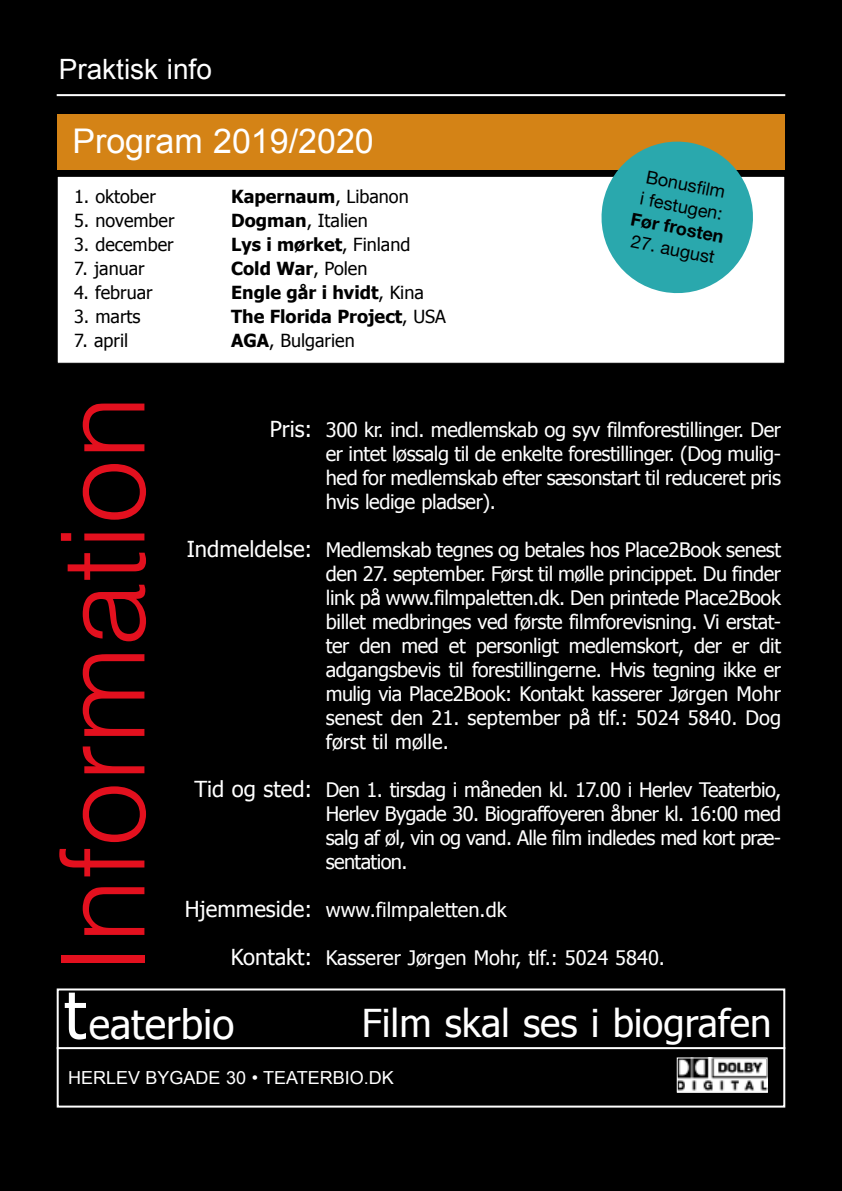
<style>
.page{position:relative;width:842px;height:1191px;background:#000}
.page>*{position:absolute;margin:0;border:0;box-sizing:border-box;transform-origin:0 0}
.t1{font:300 116px "Helvetica";color:#e3101e}
.t2{font:40.4px "Tahoma";color:#fff}
.t3{font:38.4px "Tahoma";color:#fff}
.t4{font:34px "Arial";color:#fff}
.t5{font:28px "Arial";color:#fff}
.t6{font:22px/48px "Tahoma";color:#fff;text-align:right}
.t7{font:20px/24px "Tahoma";letter-spacing:-.02em;color:#fff;text-align:justify}
.t8{font:20px "Tahoma";color:#fff}
.t9{font:700 18px/24px "Tahoma";color:#000}
.t10{font:18px "Tahoma";color:#000}
.t11{font:18px/22px "Helvetica Neue";color:#000}
.t12{font:18px "Arial";color:#fff}
.t13{font:700 18px "Helvetica Neue";color:#000}
.s1{font-weight:400}
.s2{font-size:65.8px}
</style>
<div class="page">
<div style="left:57px;top:176px;width:728px;height:188px;background:#fff;border:1px solid #000"></div>
<div style="left:57px;top:114px;width:728px;height:55px;background:#d48316"></div>
<hr style="left:57px;top:94px;width:728px;height:2px;background:#fff">
<div style="left:57px;top:988px;width:728px;height:119px;background:#000;border:2px solid #fff"></div>
<hr style="left:57px;top:1047px;width:728px;height:2px;background:#fff">
<img style="left:679px;top:1059px;width:86px;height:31px">
<div style="left:677px;top:1057px;width:90px;height:35px;border:1px solid #fff"></div>
<svg style="left:595px;top:141px;width:164px;height:153px"></svg>
<h3 class="t5" style="left:59px;top:51px;width:155px">Praktisk info</h3>
<h3 class="t4" style="left:72px;top:119px;width:303px">Program 2019/2020</h3>
<p class="t10" style="left:74px;top:184px;width:83px">1. oktober</p>
<p class="t10" style="left:74px;top:208px;width:102px">5. november</p>
<p class="t10" style="left:74px;top:232px;width:101px">3. december</p>
<p class="t10" style="left:74px;top:256px;width:72px">7. januar</p>
<p class="t10" style="left:74px;top:280px;width:80px">4. februar</p>
<p class="t10" style="left:74px;top:304px;width:68px">3. marts</p>
<p class="t10" style="left:74px;top:328px;width:56px">7. april</p>
<p class="t9" style="left:231px;top:183px;width:216px">Kapernaum<span class="s1">, Libanon<br></span>Dogman<span class="s1">, Italien<br></span>Lys i mørket<span class="s1">, Finland<br></span>Cold War<span class="s1">, Polen<br></span>Engle går i hvidt<span class="s1">, Kina<br></span>The Florida Project<span class="s1">, USA<br></span>AGA<span class="s1">, Bulgarien</span></p>
<p class="t11" style="left:646px;top:167px;width:85px;rotate:11deg">Bonusfi lm i festugen:</p>
<p class="t13" style="left:634px;top:205px;width:96px;rotate:11deg">Før frosten</p>
<p class="t11" style="left:633px;top:231px;width:86px;rotate:11deg">27. august</p>
<h1 class="t1" style="left:5px;top:975px;width:582px;rotate:-90deg">Information</h1>
<p class="t6" style="left:270px;top:403px;width:44px">Pris:</p>
<p class="t6" style="left:187px;top:523px;width:127px">Indmeldelse:</p>
<p class="t6" style="left:194px;top:763px;width:119px">Tid og sted:</p>
<p class="t6" style="left:185px;top:883px;width:129px">Hjemmeside:<br>Kontakt:</p>
<h2 class="t2" style="left:64px;top:997px;width:172px"><span class="s2">t</span>eaterbio</h2>
<p class="t7" style="left:326px;top:416px;width:457px">300 kr. incl. medlemskab og syv filmforestillinger. Der er intet løssalg til de enkelte forestillinger. (Dog mulig&shy;hed for medlemskab efter sæsonstart til reduceret pris hvis ledige pladser).</p>
<p class="t7" style="left:326px;top:536px;width:457px">Medlemskab tegnes og betales hos Place2Book senest den 27. september. Først til mølle princippet. Du finder link på www.filmpaletten.dk. Den printede Place2Book billet medbringes ved første filmforevisning. Vi erstat&shy;ter den med et personligt medlemskort, der er dit adgangsbevis til forestillingerne. Hvis tegning ikke er mulig via Place2Book: Kontakt kasserer Jørgen Mohr senest den 21. september på tlf.: 5024 5840. Dog først til mølle.</p>
<p class="t7" style="left:326px;top:776px;width:457px">Den 1. tirsdag i måneden kl. 17.00 i Herlev Teaterbio, Herlev Bygade 30. Biograffoyeren åbner kl. 16:00 med salg af øl, vin og vand. Alle film indledes med kort præ&shy;sentation.</p>
<p class="t8" style="left:326px;top:896px;width:182px">www.filmpaletten.dk</p>
<p class="t8" style="left:326px;top:944px;width:341px">Kasserer Jørgen Mohr, tlf.: 5024 5840.</p>
<h3 class="t3" style="left:362px;top:997px;width:411px">Film skal ses i biografen</h3>
<p class="t12" style="left:68px;top:1066px;width:327px">HERLEV BYGADE 30 • TEATERBIO.DK</p>
</div>
